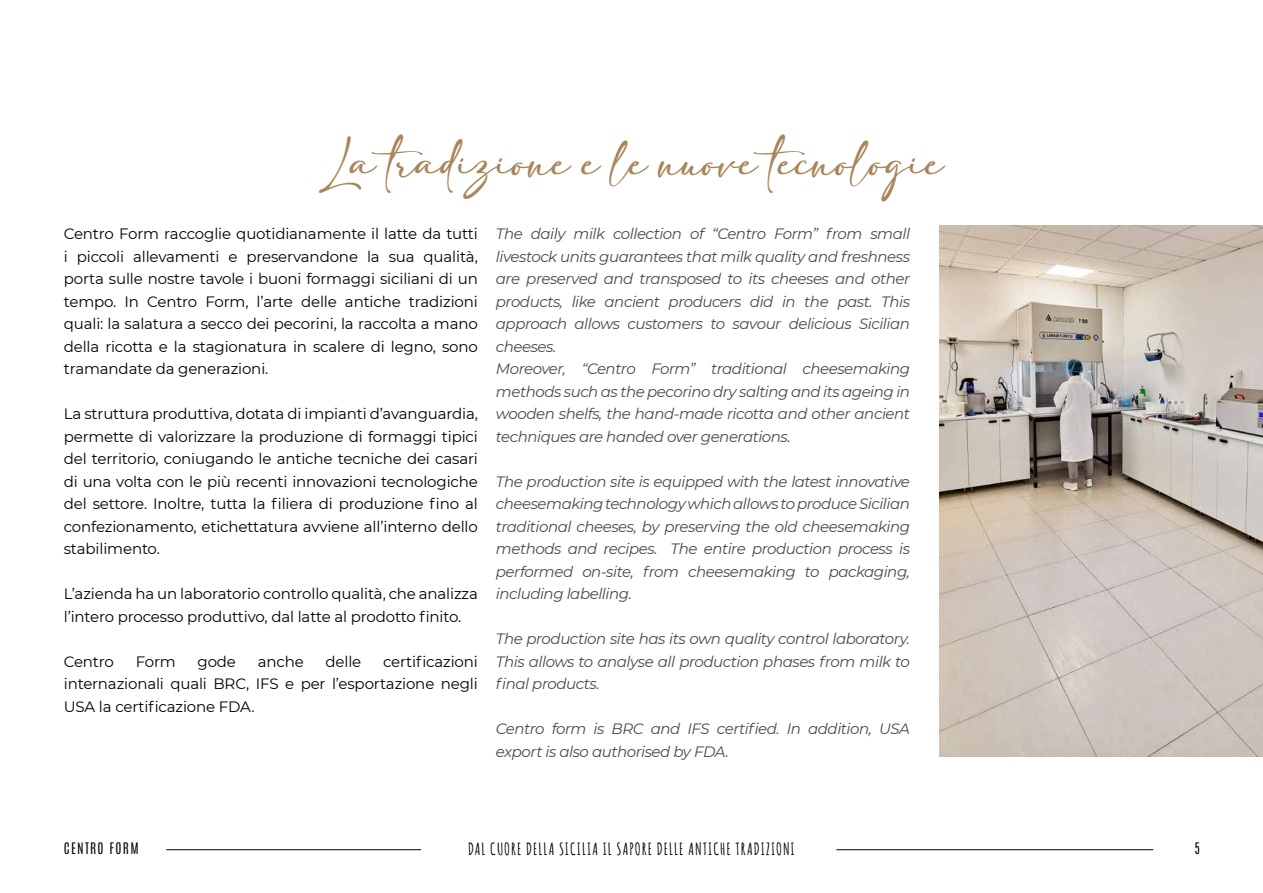
<style>
.page{position:relative;width:1263px;height:893px;background:#fff}
.page>*{position:absolute;margin:0;border:0;box-sizing:border-box;transform-origin:0 0}
.t1{font:33px "adelia";color:#a7865b}
.t2{font:700 16.5px "Amatic";letter-spacing:.1em;color:#000}
.t3{font:italic 15px/22.5px "Montserrat";letter-spacing:-.03em;color:#4a4a49}
.t4{font:15px/22.5px "Montserrat";letter-spacing:-.01em;color:#000;text-align:justify}
.t5{font:13.5px "Antonio";letter-spacing:.095em;color:#000}
</style>
<div class="page">
<hr style="left:166px;top:849px;width:255px;height:1px;background:#000">
<hr style="left:836px;top:849px;width:317px;height:1px;background:#000">
<img style="left:939px;top:226px;width:324px;height:531px">
<h1 class="t1" style="left:319px;top:146px;width:626px">La tradizione e le nuove tecnologie</h1>
<p class="t4" style="left:64px;top:222px;width:416px">Centro Form raccoglie quotidianamente il latte da tutti i piccoli allevamenti e preservandone la sua qualità, porta sulle nostre tavole i buoni formaggi siciliani di un tempo. In Centro Form, l’arte delle antiche tradizioni quali: la salatura a secco dei pecorini, la raccolta a mano della ricotta e la stagionatura in scalere di legno, sono tramandate da generazioni.</p>
<p class="t4" style="left:64px;top:402px;width:416px">La struttura produttiva, dotata di impianti d’avanguardia, permette di valorizzare la produzione di formaggi tipici del territorio, coniugando le antiche tecniche dei casari di una volta con le più recenti innovazioni tecnologiche del settore. Inoltre, tutta la filiera di produzione fino al confezionamento, etichettatura avviene all’interno dello stabilimento.</p>
<p class="t4" style="left:64px;top:582px;width:416px">L’azienda ha un laboratorio controllo qualità, che analizza l’intero processo produttivo, dal latte al prodotto finito.</p>
<p class="t4" style="left:64px;top:649px;width:52px">Centro</p>
<p class="t4" style="left:136px;top:649px;width:41px">Form</p>
<p class="t4" style="left:198px;top:649px;width:40px">gode</p>
<p class="t4" style="left:258px;top:649px;width:48px">anche</p>
<p class="t4" style="left:325px;top:649px;width:37px">delle</p>
<p class="t4" style="left:64px;top:649px;width:416px;text-indent:319px">certificazioni internazionali quali BRC, IFS e per l’esportazione negli USA la certificazione FDA.</p>
<p class="t3" style="left:496px;top:222px;width:416px">The daily milk collection of “Centro Form” from small livestock units guarantees that milk quality and freshness are preserved and transposed to its cheeses and other products, like ancient producers did in the past. This approach allows customers to savour delicious Sicilian cheeses.<br>Moreover, “Centro Form” traditional cheesemaking methods such as the pecorino dry salting and its ageing in wooden shelfs, the hand-made ricotta and other ancient techniques are handed over generations.</p>
<p class="t3" style="left:496px;top:469px;width:416px;text-align:justify">The production site is equipped with the latest innovative cheesemaking technology which allows to produce Sicilian traditional cheeses, by preserving the old cheesemaking methods and recipes. The entire production process is performed on-site, from cheesemaking to packaging, including labelling.</p>
<p class="t3" style="left:496px;top:627px;width:416px;text-align:justify">The production site has its own quality control laboratory.<br>This allows to analyse all production phases from milk to final products.</p>
<p class="t3" style="left:496px;top:717px;width:416px">Centro form is BRC and IFS certified. In addition, USA export is also authorised by FDA.</p>
<p class="t5" style="left:64px;top:839px;width:76px">CENTRO FORM</p>
<p class="t2" style="left:468px;top:838px;width:327px">DAL CUORE DELLA SICILIA IL SAPORE DELLE ANTICHE TRADIZIONI</p>
<p class="t5" style="left:1194px;top:839px;width:7px">5</p>
</div>
